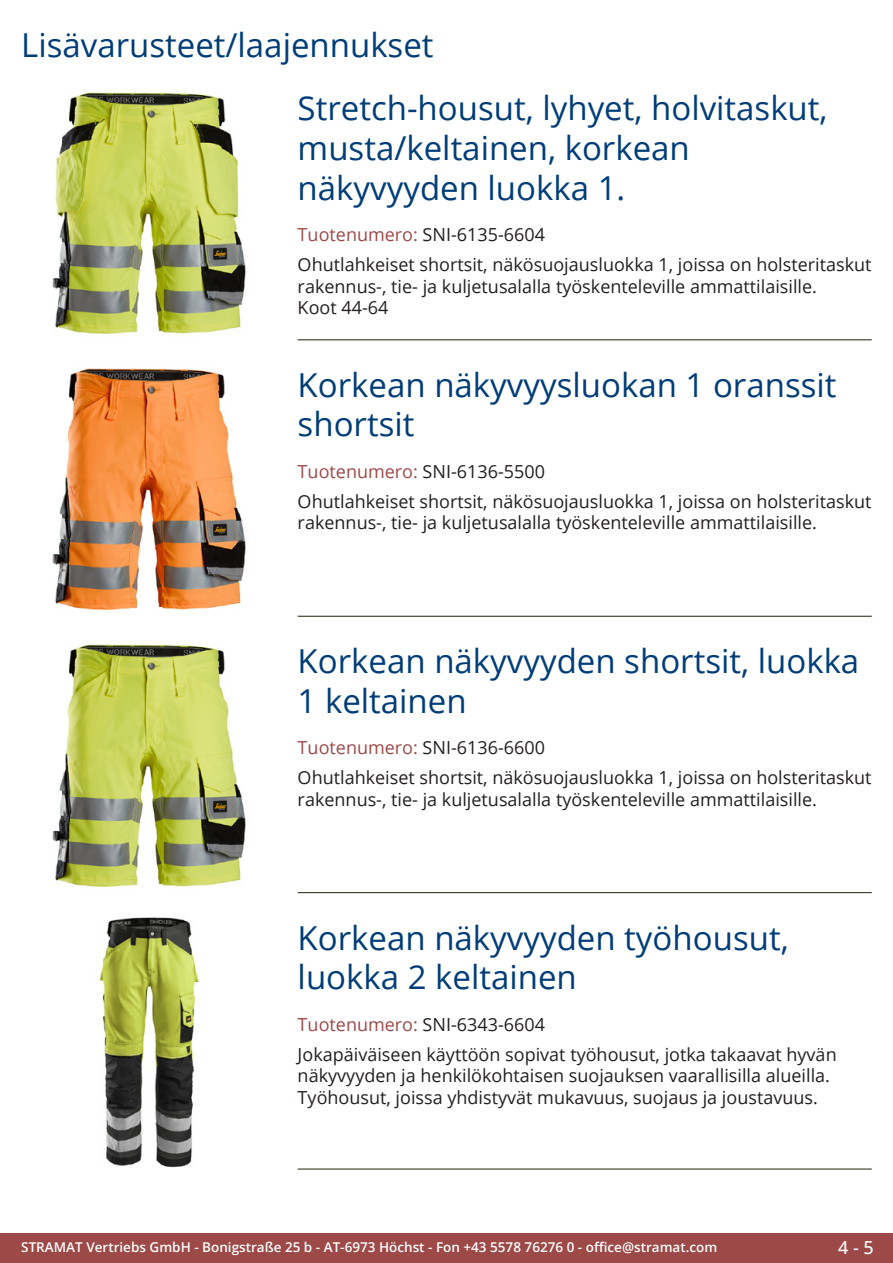
<style>
.page{position:relative;width:893px;height:1263px;background:#fff}
.page>*{position:absolute;margin:0;border:0;box-sizing:border-box;transform-origin:0 0}
.Produkttitel{font:33px/39.6px "Open Sans";color:#003d78}
.RastTitel{font:33px "Open Sans";color:#003d78}
.Beschreibung_Text{font:18px/21.6px "Open Sans";color:#231f20}
.TechDaten_Überschrif{font:18px "Open Sans";color:#231f20}
.t1{font:500 18px "Open Sans";color:#fff}
.t2{font:600 13.5px "Open Sans";color:#fff}
.s1{color:#9c4948}
</style>
<div class="page">
<div style="left:0;top:1233px;width:893px;height:30px;background:#9c4948"></div>
<hr style="left:298px;top:340px;width:574px;height:1px;background:#201d08">
<hr style="left:298px;top:616px;width:574px;height:1px;background:#201d08">
<hr style="left:298px;top:892px;width:574px;height:1px;background:#201d08">
<hr style="left:298px;top:1169px;width:574px;height:1px;background:#201d08">
<img style="left:52px;top:92px;width:194px;height:242px">
<img style="left:52px;top:368px;width:194px;height:242px">
<img style="left:52px;top:644px;width:194px;height:243px">
<img style="left:99px;top:917px;width:100px;height:251px">
<p class="RastTitel" style="left:21px;top:22px;width:414px">Lisävarusteet/laajennukset</p>
<p class="Produkttitel" style="left:298px;top:88px;width:531px">Stretch-housut, lyhyet, holvitaskut, musta/keltainen, korkean näkyvyyden luokka 1.</p>
<p class="TechDaten_Überschrif" style="left:298px;top:222px;width:249px"><span class="s1">Tuotenumero:</span> SNI-6135-6604</p>
<p class="Beschreibung_Text" style="left:298px;top:253px;width:575px">Ohutlahkeiset shortsit, näkösuojausluokka 1, joissa on holsteritaskut rakennus-, tie- ja kuljetusalalla työskenteleville ammattilaisille.<br>Koot 44-64</p>
<p class="Produkttitel" style="left:298px;top:364px;width:540px">Korkean näkyvyysluokan 1 oranssit shortsit</p>
<p class="TechDaten_Überschrif" style="left:298px;top:459px;width:249px"><span class="s1">Tuotenumero:</span> SNI-6136-5500</p>
<p class="Beschreibung_Text" style="left:298px;top:490px;width:575px">Ohutlahkeiset shortsit, näkösuojausluokka 1, joissa on holsteritaskut rakennus-, tie- ja kuljetusalalla työskenteleville ammattilaisille.</p>
<p class="Produkttitel" style="left:298px;top:640px;width:563px">Korkean näkyvyyden shortsit, luokka<br>1 keltainen</p>
<p class="TechDaten_Überschrif" style="left:298px;top:735px;width:249px"><span class="s1">Tuotenumero:</span> SNI-6136-6600</p>
<p class="Beschreibung_Text" style="left:298px;top:766px;width:575px">Ohutlahkeiset shortsit, näkösuojausluokka 1, joissa on holsteritaskut rakennus-, tie- ja kuljetusalalla työskenteleville ammattilaisille.</p>
<p class="Produkttitel" style="left:298px;top:917px;width:493px">Korkean näkyvyyden työhousut, luokka 2 keltainen</p>
<p class="TechDaten_Überschrif" style="left:298px;top:1012px;width:249px"><span class="s1">Tuotenumero:</span> SNI-6343-6604</p>
<p class="Beschreibung_Text" style="left:298px;top:1043px;width:541px">Jokapäiväiseen käyttöön sopivat työhousut, jotka takaavat hyvän näkyvyyden ja henkilökohtaisen suojauksen vaarallisilla alueilla.<br>Työhousut, joissa yhdistyvät mukavuus, suojaus ja joustavuus.</p>
<p class="t2" style="left:21px;top:1238px;width:698px">STRAMAT Vertriebs GmbH - Bonigstraße 25 b - AT-6973 Höchst - Fon +43 5578 76276 0 - office@stramat.com</p>
<p class="t1" style="left:838px;top:1234px;width:37px">4 - 5</p>
</div>
